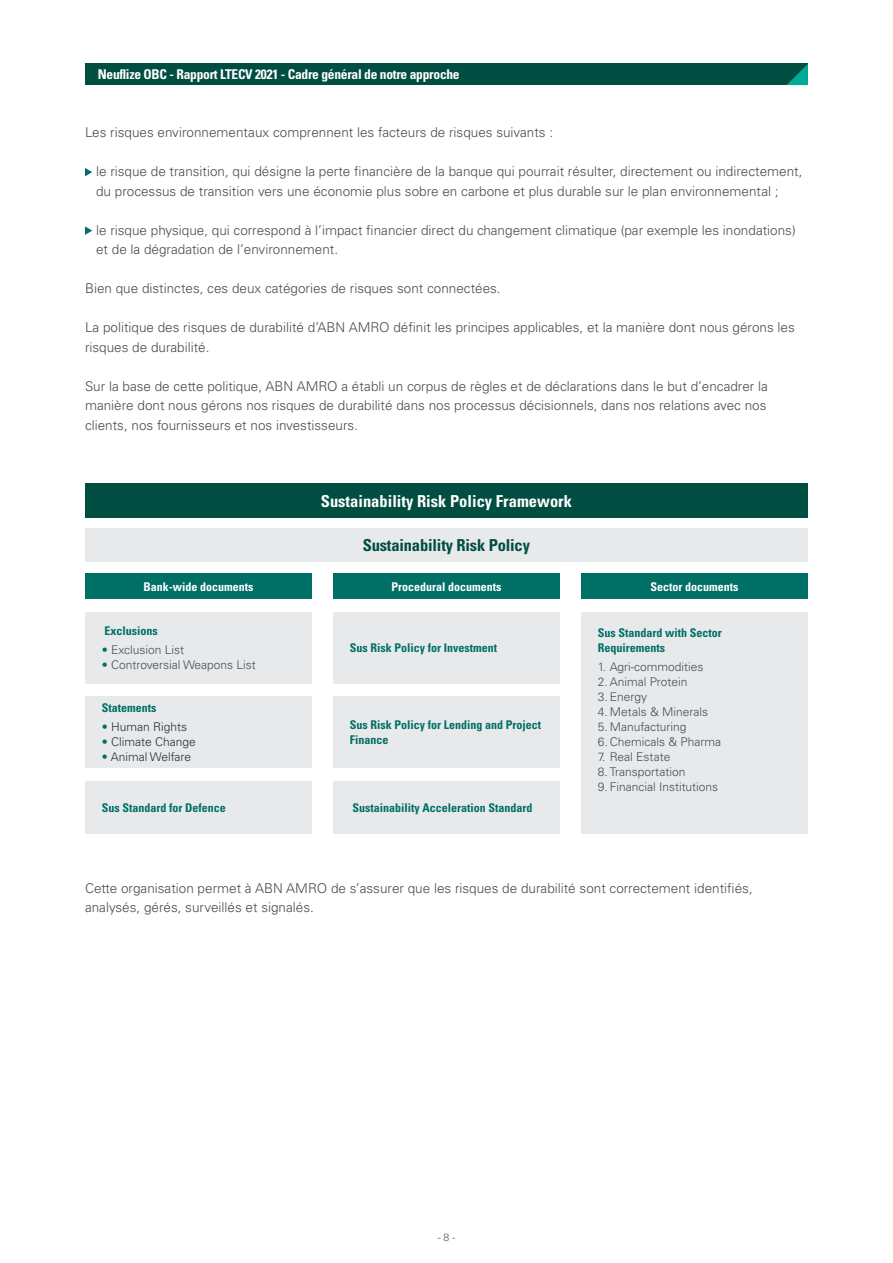
<style>
.page{position:relative;width:893px;height:1263px;background:#fff}
.page>*{position:absolute;margin:0;border:0;box-sizing:border-box;transform-origin:0 0}
.t1{font:700 condensed 16.5px "Univers LT Std";color:#fff}
.t2{font:700 condensed 16.5px "Univers LT Std";letter-spacing:-.01em;color:#004d41}
.t3{font:300 13.5px/19.5px "Univers LT Std";color:#4b4c4d}
.t4{font:700 condensed 13.5px "Univers LT Std";letter-spacing:-.02em;color:#fff}
.t5{font:300 12px "Univers LT Std";color:#4b4c4d}
.t6{font:700 condensed 12px/15px "Univers LT Std";color:#006f65}
.t7{font:700 condensed 12px "Univers LT Std";color:#fff}
.t8{font:300 12px "Univers LT Std";color:#262f3b}
.t9{font:300 10.5px "Univers LT Std";color:#57585a}
.s1{color:#006f65}
</style>
<div class="page">
<div style="left:85px;top:64px;width:723px;height:21px;background:#004d41"></div>
<svg style="left:787px;top:64px;width:21px;height:21px"></svg>
<svg style="left:85px;top:168px;width:7px;height:8px"></svg>
<svg style="left:85px;top:226px;width:7px;height:9px"></svg>
<div style="left:85px;top:484px;width:723px;height:34px;background:#004d41"></div>
<div style="left:85px;top:529px;width:723px;height:33px;background:#e7e9ea"></div>
<div style="left:85px;top:574px;width:227px;height:25px;background:#006f65"></div>
<div style="left:85px;top:612px;width:227px;height:71px;background:#e7e9ea"></div>
<div style="left:85px;top:697px;width:227px;height:71px;background:#e7e9ea"></div>
<div style="left:85px;top:781px;width:227px;height:53px;background:#e7e9ea"></div>
<div style="left:333px;top:574px;width:227px;height:25px;background:#006f65"></div>
<div style="left:333px;top:612px;width:227px;height:71px;background:#e7e9ea"></div>
<div style="left:333px;top:697px;width:227px;height:71px;background:#e7e9ea"></div>
<div style="left:333px;top:781px;width:227px;height:53px;background:#e7e9ea"></div>
<div style="left:581px;top:574px;width:227px;height:25px;background:#006f65"></div>
<div style="left:581px;top:612px;width:227px;height:222px;background:#e7e9ea"></div>
<p class="t4" style="left:98px;top:66px;width:363px">Neuflize OBC - Rapport LTECV 2021 - Cadre général de notre approche</p>
<p class="t3" style="left:85px;top:123px;width:470px">Les risques environnementaux comprennent les facteurs de risques suivants :</p>
<p class="t3" style="left:96px;top:162px;width:708px">le risque de transition, qui désigne la perte financière de la banque qui pourrait résulter, directement ou indirectement, du processus de transition vers une économie plus sobre en carbone et plus durable sur le plan environnemental ;</p>
<p class="t3" style="left:96px;top:220px;width:701px">le risque physique, qui correspond à l’impact financier direct du changement climatique (par exemple les inondations) et de la dégradation de l’environnement.</p>
<p class="t3" style="left:85px;top:279px;width:417px">Bien que distinctes, ces deux catégories de risques sont connectées.</p>
<p class="t3" style="left:85px;top:318px;width:711px">La politique des risques de durabilité d’ABN AMRO définit les principes applicables, et la manière dont nous gérons les risques de durabilité.</p>
<p class="t3" style="left:85px;top:376px;width:684px;text-align:justify">Sur la base de cette politique, ABN AMRO a établi un corpus de règles et de déclarations dans le but d’encadrer la manière dont nous gérons nos risques de durabilité dans nos processus décisionnels, dans nos relations avec nos clients, nos fournisseurs et nos investisseurs.</p>
<p class="t7" style="left:143px;top:579px;width:111px">Bank-wide documents</p>
<p class="t6" style="left:104px;top:623px;width:55px">Exclusions</p>
<p class="t5" style="left:102px;top:643px;width:84px"><span class="s1">•</span> Exclusion List</p>
<p class="t5" style="left:102px;top:658px;width:156px"><span class="s1">•</span> Controversial Weapons List</p>
<p class="t6" style="left:102px;top:700px;width:56px">Statements</p>
<p class="t8" style="left:102px;top:720px;width:87px"><span class="s1">•</span> Human Rights</p>
<p class="t8" style="left:102px;top:735px;width:96px"><span class="s1">•</span> Climate Change</p>
<p class="t8" style="left:102px;top:750px;width:91px"><span class="s1">•</span> Animal Welfare</p>
<p class="t6" style="left:102px;top:800px;width:125px">Sus Standard for Defence</p>
<p class="t1" style="left:321px;top:491px;width:253px">Sustainability Risk Policy Framework</p>
<p class="t2" style="left:363px;top:535px;width:169px">Sustainability Risk Policy</p>
<p class="t7" style="left:391px;top:579px;width:111px">Procedural documents</p>
<p class="t6" style="left:350px;top:640px;width:149px">Sus Risk Policy for Investment</p>
<p class="t6" style="left:350px;top:717px;width:193px">Sus Risk Policy for Lending and Project<br>Finance</p>
<p class="t6" style="left:352px;top:800px;width:182px">Sustainability Acceleration Standard</p>
<p class="t7" style="left:651px;top:579px;width:89px">Sector documents</p>
<p class="t6" style="left:598px;top:625px;width:126px">Sus Standard with Sector<br>Requirements</p>
<p class="t5" style="left:598px;top:660px;width:107px">1. Agri-commodities</p>
<p class="t5" style="left:598px;top:675px;width:91px">2. Animal Protein</p>
<p class="t5" style="left:598px;top:690px;width:51px">3. Energy</p>
<p class="t5" style="left:598px;top:705px;width:112px">4. Metals &amp; Minerals</p>
<p class="t5" style="left:598px;top:720px;width:90px">5. Manufacturing</p>
<p class="t5" style="left:598px;top:735px;width:125px">6. Chemicals &amp; Pharma</p>
<p class="t5" style="left:598px;top:750px;width:74px">7. Real Estate</p>
<p class="t5" style="left:598px;top:765px;width:89px">8. Transportation</p>
<p class="t5" style="left:598px;top:780px;width:122px">9. Financial Institutions</p>
<p class="t3" style="left:85px;top:878px;width:669px">Cette organisation permet à ABN AMRO de s’assurer que les risques de durabilité sont correctement identifiés, analysés, gérés, surveillés et signalés.</p>
<p class="t9" style="left:438px;top:1231px;width:19px">- 8 -</p>
</div>
